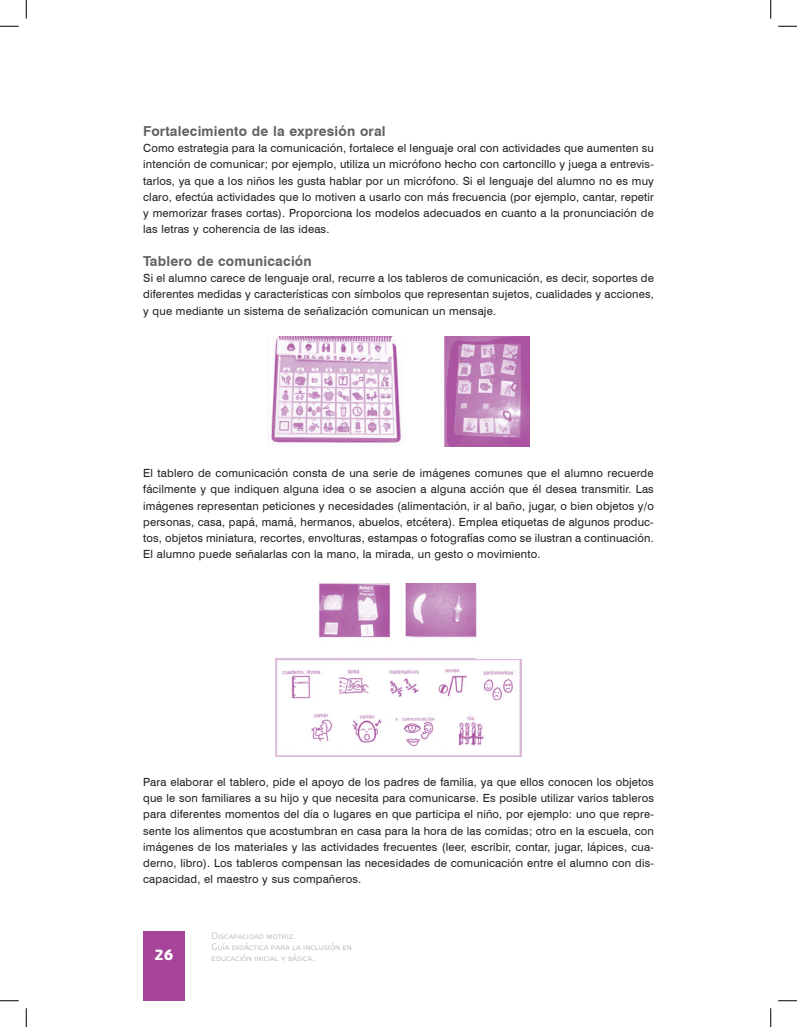
<style>
.page{position:relative;width:797px;height:1027px;background:#fff}
.page>*{position:absolute;margin:0;border:0;box-sizing:border-box;transform-origin:0 0}
.t1{font:17.5px "Presidencia Fuerte";color:#fff}
.t2{font:700 13.75px "Swiss 721 BT";letter-spacing:.015em;color:#636366}
.t3{font:11.25px/16.2px "Swiss 721 BT";letter-spacing:.015em;color:#231f20;text-align:justify}
.t4{font:11.25px/11.2px "Presidencia Fina Versalitas";color:#b2b3b7;scale:.95 1}
</style>
<div class="page">
<div style="left:143px;top:931px;width:42px;height:70px;background:#a54499"></div>
<img style="left:271px;top:337px;width:259px;height:109px">
<img style="left:275px;top:583px;width:247px;height:173px">
<svg style="left:0;top:25px;width:19px;height:2px"></svg>
<svg style="left:778px;top:25px;width:19px;height:2px"></svg>
<svg style="left:0;top:1000px;width:19px;height:1px"></svg>
<svg style="left:778px;top:1000px;width:19px;height:1px"></svg>
<svg style="left:25px;top:0;width:2px;height:19px"></svg>
<svg style="left:25px;top:1008px;width:2px;height:19px"></svg>
<svg style="left:770px;top:0;width:1px;height:19px"></svg>
<svg style="left:770px;top:1008px;width:1px;height:19px"></svg>
<p class="t2" style="left:143px;top:123px;width:244px">Fortalecimiento de la expresión oral</p>
<p class="t3" style="left:143px;top:140px;width:512px">Como estrategia para la comunicación, fortalece el lenguaje oral con actividades que aumenten su intención de comunicar; por ejemplo, utiliza un micrófono hecho con cartoncillo y juega a entrevis&shy;tarlos, ya que a los niños les gusta hablar por un micrófono. Si el lenguaje del alumno no es muy claro, efectúa actividades que lo motiven a usarlo con más frecuencia (por ejemplo, cantar, repetir y memorizar frases cortas). Proporciona los modelos adecuados en cuanto a la pronunciación de las letras y coherencia de las ideas.</p>
<p class="t2" style="left:143px;top:253px;width:170px">Tablero de comunicación</p>
<p class="t3" style="left:143px;top:270px;width:512px">Si el alumno carece de lenguaje oral, recurre a los tableros de comunicación, es decir, soportes de diferentes medidas y características con símbolos que representan sujetos, cualidades y acciones, y que mediante un sistema de señalización comunican un mensaje.</p>
<p class="t3" style="left:143px;top:465px;width:512px">El tablero de comunicación consta de una serie de imágenes comunes que el alumno recuerde fácilmente y que indiquen alguna idea o se asocien a alguna acción que él desea transmitir. Las imágenes representan peticiones y necesidades (alimentación, ir al baño, jugar, o bien objetos y/o personas, casa, papá, mamá, hermanos, abuelos, etcétera). Emplea etiquetas de algunos produc&shy;tos, objetos miniatura, recortes, envolturas, estampas o fotografías como se ilustran a continuación.<br>El alumno puede señalarlas con la mano, la mirada, un gesto o movimiento.</p>
<p class="t3" style="left:143px;top:774px;width:512px">Para elaborar el tablero, pide el apoyo de los padres de familia, ya que ellos conocen los objetos que le son familiares a su hijo y que necesita para comunicarse. Es posible utilizar varios tableros para diferentes momentos del día o lugares en que participa el niño, por ejemplo: uno que repre&shy;sente los alimentos que acostumbran en casa para la hora de las comidas; otro en la escuela, con imágenes de los materiales y las actividades frecuentes (leer, escribir, contar, jugar, lápices, cua&shy;derno, libro). Los tableros compensan las necesidades de comunicación entre el alumno con dis&shy;capacidad, el maestro y sus compañeros.</p>
<p class="t4" style="left:211px;top:929px;width:149px">Discapacidad motriz.<br>Guía didáctica para la inclusión en</p>
<p class="t1" style="left:154px;top:945px;width:21px">26</p>
<p class="t4" style="left:211px;top:952px;width:110px">educación inicial y básica.</p>
</div>
